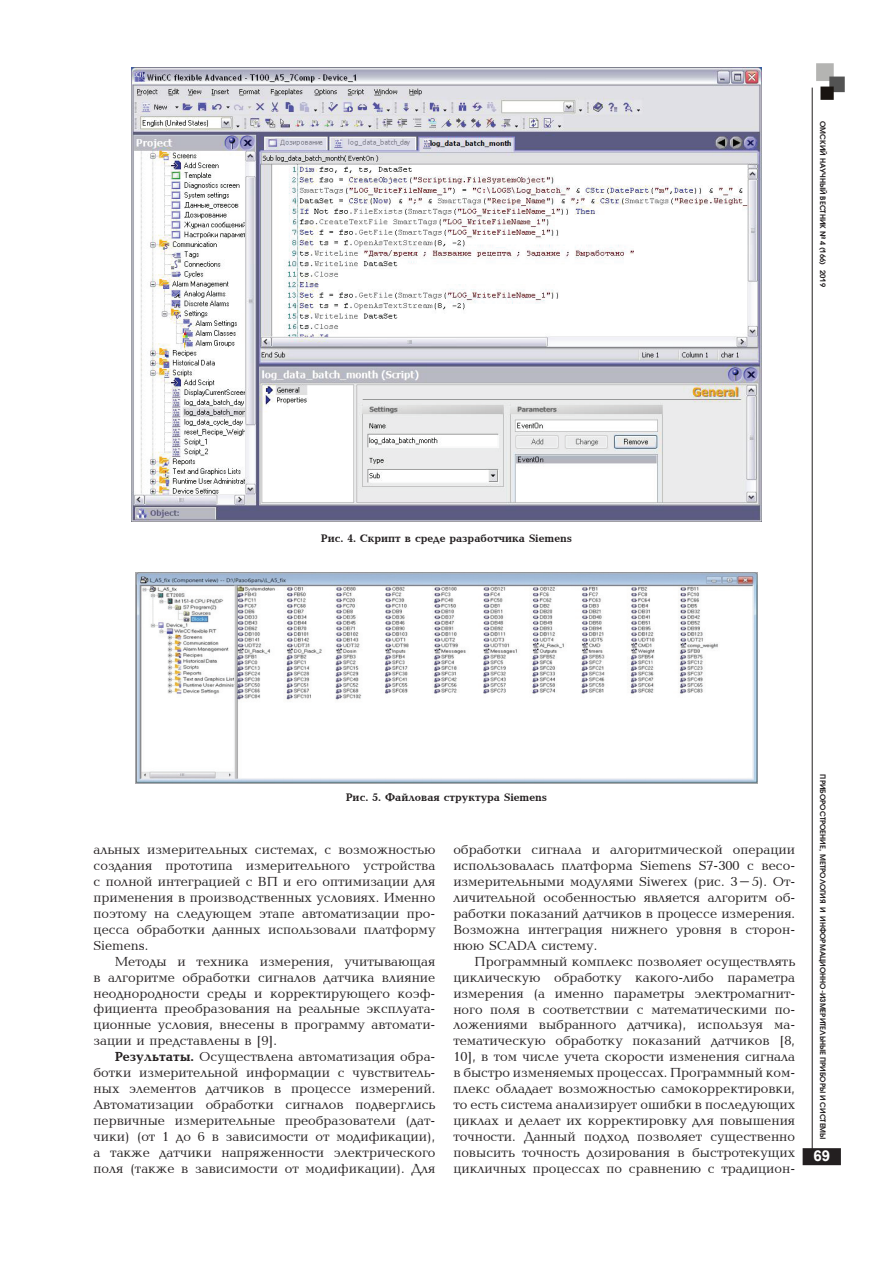
<style>
.page{position:relative;width:893px;height:1263px;background:#fff}
.page>*{position:absolute;margin:0;border:0;box-sizing:border-box;transform-origin:0 0}
.t1{font:700 15px "Arial";color:#fff}
.t2{font:13.5px/15.9px "Baltica CTT";color:#231f20;text-align:justify}
.t3{font:700 11.25px "Baltica C";color:#231f20}
.t4{font:600 7.5px "Avant Garde Gothic C";color:#231f20}
.s1{font-family:"Baltica C";font-weight:700}
</style>
<div class="page">
<div style="left:803px;top:1149px;width:37px;height:15px;background:#231f20"></div>
<div style="left:803px;top:1148px;width:38px;height:17px;border:2px solid #231f20"></div>
<hr style="left:812px;top:88px;width:1px;height:1071px;background:#231f20">
<img style="left:816px;top:63px;width:29px;height:37px">
<img style="left:132px;top:68px;width:629px;height:453px">
<img style="left:135px;top:572px;width:623px;height:211px">
<p class="t4" style="left:827px;top:121px;width:167px;rotate:90deg">ОМСКИЙ НАУЧНЫЙ ВЕСТНИК № 4 (166) 2019</p>
<p class="t3" style="left:321px;top:532px;width:253px">Рис. 4. Скрипт в среде разработчика Siemens</p>
<p class="t3" style="left:346px;top:791px;width:203px">Рис. 5. Файловая структура Siemens</p>
<p class="t2" style="left:94px;top:843px;width:343px">альных измерительных системах, с возможностью создания прототипа измерительного устройства с полной интеграцией с ВП и его оптимизации для применения в производственных условиях. Именно поэтому на следующем этапе автоматизации про&shy;цесса обработки данных использовали платформу Siemens.</p>
<p class="t2" style="left:94px;top:954px;width:343px;text-indent:21px">Методы и техника измерения, учитывающая в алгоритме обработки сигналов датчика влияние неоднородности среды и корректирующего коэф&shy;фициента преобразования на реальные эксплуата&shy;ционные условия, внесены в программу автомати&shy;зации и представлены в [9].</p>
<p class="t2" style="left:94px;top:1049px;width:343px;text-indent:21px"><span class="s1">Результаты.</span> Осуществлена автоматизация обра&shy;ботки измерительной информации с чувствитель&shy;ных элементов датчиков в процессе измерений.<br>Автоматизации обработки сигналов подверглись первичные измерительные преобразователи (дат&shy;чики) (от 1 до 6 в зависимости от модификации), а также датчики напряженности электрического поля (также в зависимости от модификации). Для</p>
<p class="t2" style="left:453px;top:843px;width:343px">обработки сигнала и алгоритмической операции использовалась платформа Siemens S7-300 с весо&shy;измерительными модулями Siwerex (рис. 3–5). От&shy;личительной особенностью является алгоритм об&shy;работки показаний датчиков в процессе измерения.<br>Возможна интеграция нижнего уровня в сторон&shy;нюю SCADA систему.</p>
<p class="t2" style="left:453px;top:954px;width:343px;text-indent:21px">Программный комплекс позволяет осуществлять циклическую обработку какого-либо параметра измерения (а именно параметры электромагнит&shy;ного поля в соответствии с математическими по&shy;ложениями выбранного датчика), используя ма&shy;тематическую обработку показаний датчиков [8, 10], в том числе учета скорости изменения сигнала в быстро изменяемых процессах. Программный ком&shy;плекс обладает возможностью самокорректировки, то есть система анализирует ошибки в последующих циклах и делает их корректировку для повышения точности. Данный подход позволяет существенно повысить точность дозирования в быстротекущих цикличных процессах по сравнению с традицион-</p>
<p class="t4" style="left:827px;top:774px;width:366px;rotate:90deg">приборостроение, метрология и информационно-измерительные приборы и системы</p>
<p class="t1" style="left:813px;top:1145px;width:18px">69</p>
</div>
